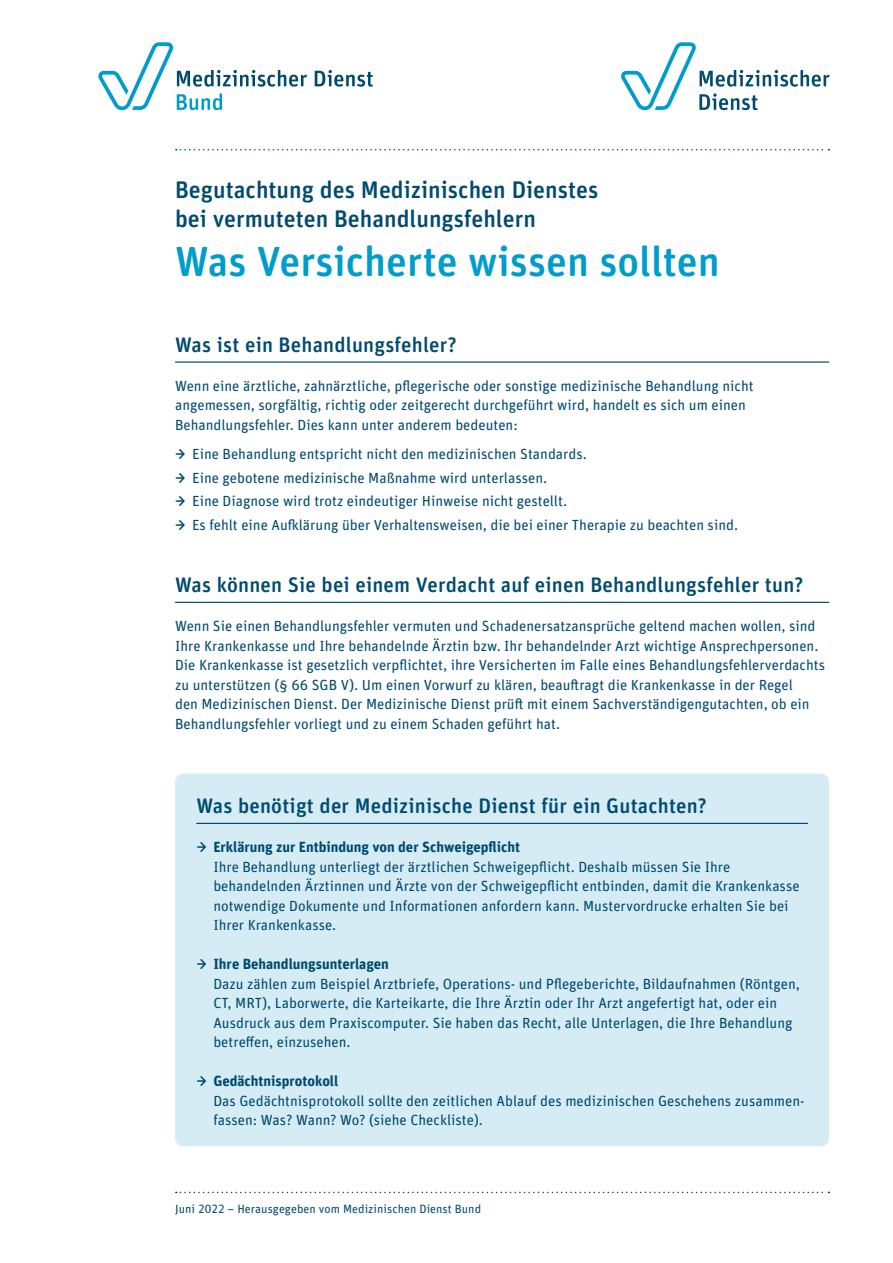
<style>
.page{position:relative;width:893px;height:1263px;background:#fff}
.page>*{position:absolute;margin:0;border:0;box-sizing:border-box;transform-origin:0 0}
.t1{font:500 42px "Unit Rounded Pro";color:#009dcc}
.t2{font:500 24px/28.5px "Unit Rounded Pro";color:#004b70}
.t3{font:500 21px "Unit Rounded Pro";letter-spacing:.01em;color:#004b70}
.Fließtext{font:14.7px/19.5px "Unit Rounded Pro";color:#004b70}
.Auflistung_Pfeile{font:14.7px "Unit Rounded Pro";color:#004b70}
.Auflistung_Pfeile-2{font:700 14.7px "Unit Rounded Pro";color:#004b70}
.t4{font:12px "Unit Rounded Pro";letter-spacing:.005em;color:#004b70}
.s1{font-weight:500}
</style>
<div class="page">
<hr style="left:175px;top:361px;width:654px;height:2px;background:#004b70">
<hr style="left:175px;top:602px;width:654px;height:1px;background:#004b70">
<div style="left:175px;top:774px;width:654px;height:372px;background:#d5ecf4;border-radius:9px"></div>
<hr style="left:196px;top:823px;width:612px;height:1px;background:#004b70">
<svg style="left:176px;top:149px;width:653px;height:1px"></svg>
<svg style="left:176px;top:1192px;width:653px;height:1px"></svg>
<svg style="left:621px;top:42px;width:208px;height:68px"></svg>
<svg style="left:315px;top:70px;width:58px;height:17px"></svg>
<svg style="left:98px;top:42px;width:209px;height:68px"></svg>
<h1 class="t2" style="left:175px;top:174px;width:425px">Begutachtung des Medizinischen Dienstes bei vermuteten Behandlungsfehlern</h1>
<h2 class="t1" style="left:175px;top:232px;width:546px">Was Versicherte wissen sollten</h2>
<h3 class="t3" style="left:175px;top:330px;width:283px">Was ist ein Behandlungsfehler?</h3>
<p class="Fließtext" style="left:175px;top:375px;width:580px">Wenn eine ärztliche, zahnärztliche, pflegerische oder sonstige medizinische Behandlung nicht angemessen, sorgfältig, richtig oder zeitgerecht durchgeführt wird, handelt es sich um einen<br>Behandlungsfehler. Dies kann unter anderem bedeuten:</p>
<p class="Auflistung_Pfeile" style="left:175px;top:444px;width:413px"><span class="s1">→</span> Eine Behandlung entspricht nicht den medizinischen Standards.</p>
<p class="Auflistung_Pfeile" style="left:175px;top:467px;width:374px"><span class="s1">→</span> Eine gebotene medizinische Maßnahme wird unterlassen.</p>
<p class="Auflistung_Pfeile" style="left:175px;top:491px;width:394px"><span class="s1">→</span> Eine Diagnose wird trotz eindeutiger Hinweise nicht gestellt.</p>
<p class="Auflistung_Pfeile" style="left:175px;top:515px;width:564px"><span class="s1">→</span> Es fehlt eine Aufklärung über Verhaltensweisen, die bei einer Therapie zu beachten sind.</p>
<h3 class="t3" style="left:175px;top:570px;width:630px">Was können Sie bei einem Verdacht auf einen Behandlungsfehler tun?</h3>
<p class="Fließtext" style="left:175px;top:615px;width:651px">Wenn Sie einen Behandlungsfehler vermuten und Schadenersatzansprüche geltend machen wollen, sind Ihre Krankenkasse und Ihre behandelnde Ärztin bzw. Ihr behandelnder Arzt wichtige Ansprechpersonen.<br>Die Krankenkasse ist gesetzlich verpflichtet, ihre Versicherten im Falle eines Behandlungsfehlerverdachts zu unterstützen (§ 66 SGB V). Um einen Vorwurf zu klären, beauftragt die Krankenkasse in der Regel<br>den Medizinischen Dienst. Der Medizinische Dienst prüft mit einem Sachverständigengutachten, ob ein Behandlungsfehler vorliegt und zu einem Schaden geführt hat.</p>
<h3 class="t3" style="left:196px;top:791px;width:512px">Was benötigt der Medizinische Dienst für ein Gutachten?</h3>
<p class="Auflistung_Pfeile-2" style="left:196px;top:836px;width:325px"><span class="s1">→</span> Erklärung zur Entbindung von der Schweigepflicht</p>
<p class="Fließtext" style="left:213px;top:856px;width:588px">Ihre Behandlung unterliegt der ärztlichen Schweigepflicht. Deshalb müssen Sie Ihre behandelnden Ärztinnen und Ärzte von der Schweigepflicht entbinden, damit die Krankenkasse notwendige Dokumente und Informationen anfordern kann. Mustervordrucke erhalten Sie bei Ihrer Krankenkasse.</p>
<p class="Auflistung_Pfeile-2" style="left:196px;top:953px;width:194px"><span class="s1">→</span> Ihre Behandlungsunterlagen</p>
<p class="Fließtext" style="left:213px;top:973px;width:588px">Dazu zählen zum Beispiel Arztbriefe, Operations- und Pflegeberichte, Bildaufnahmen (Röntgen, CT, MRT), Laborwerte, die Karteikarte, die Ihre Ärztin oder Ihr Arzt angefertigt hat, oder ein Ausdruck aus dem Praxiscomputer. Sie haben das Recht, alle Unterlagen, die Ihre Behandlung betreffen, einzusehen.</p>
<p class="Auflistung_Pfeile-2" style="left:196px;top:1070px;width:144px"><span class="s1">→</span> Gedächtnisprotokoll</p>
<p class="Fließtext" style="left:213px;top:1090px;width:591px">Das Gedächtnisprotokoll sollte den zeitlichen Ablauf des medizinischen Geschehens zusammen&shy;fassen: Was? Wann? Wo? (siehe Checkliste).</p>
<p class="t4" style="left:175px;top:1200px;width:308px">Juni 2022 – Herausgegeben vom Medizinischen Dienst Bund</p>
</div>
